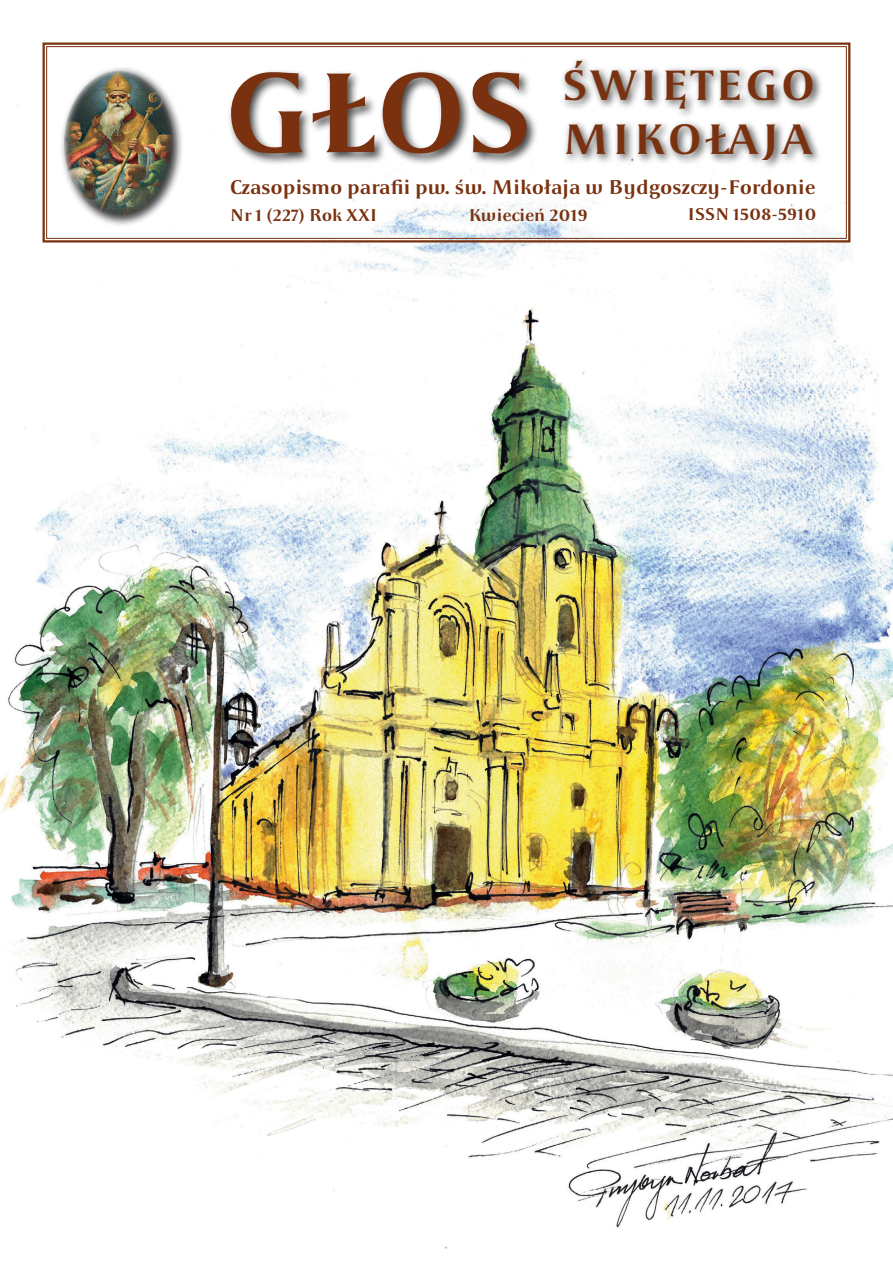
<style>
.page{position:relative;width:893px;height:1263px;background:#fff}
.page>*{position:absolute;margin:0;border:0;box-sizing:border-box;transform-origin:0 0}
.t1{font:700 120px "Apolonia";color:#79310f}
.t2{font:700 45px/54px "Apolonia";letter-spacing:.05em;color:#79310f}
.t3{font:700 21px "Apolonia";color:#79310f}
.t4{font:700 18px "Apolonia";color:#79310f}
</style>
<div class="page">
<img style="left:0;top:105px;width:893px;height:1144px">
<svg style="left:41px;top:42px;width:811px;height:202px"></svg>
<div style="left:46px;top:46px;width:801px;height:193px;border:1px solid #79310f"></div>
<div style="left:227px;top:69px;width:312px;height:97px;background:#000;opacity:.75"></div>
<div style="left:560px;top:56px;width:264px;height:115px;background:#000;opacity:.75"></div>
<div style="left:59px;top:66px;width:125px;height:161px;background:#000;opacity:.75"></div>
<img style="left:64px;top:71px;width:109px;height:145px">
<h1 class="t1" style="left:221px;top:43px;width:313px">GŁOS</h1>
<h2 class="t2" style="left:562px;top:59px;width:255px">ŚWIĘTEGO<br>MIKOŁAJA</h2>
<p class="t3" style="left:230px;top:174px;width:587px">Czasopismo parafii pw. św. Mikołaja w Bydgoszczy-Fordonie</p>
<p class="t4" style="left:230px;top:204px;width:149px">Nr 1 (227) Rok XXI</p>
<p class="t4" style="left:468px;top:205px;width:121px">Kwiecień 2019</p>
<p class="t4" style="left:687px;top:204px;width:131px">ISSN 1508-5910</p>
</div>
